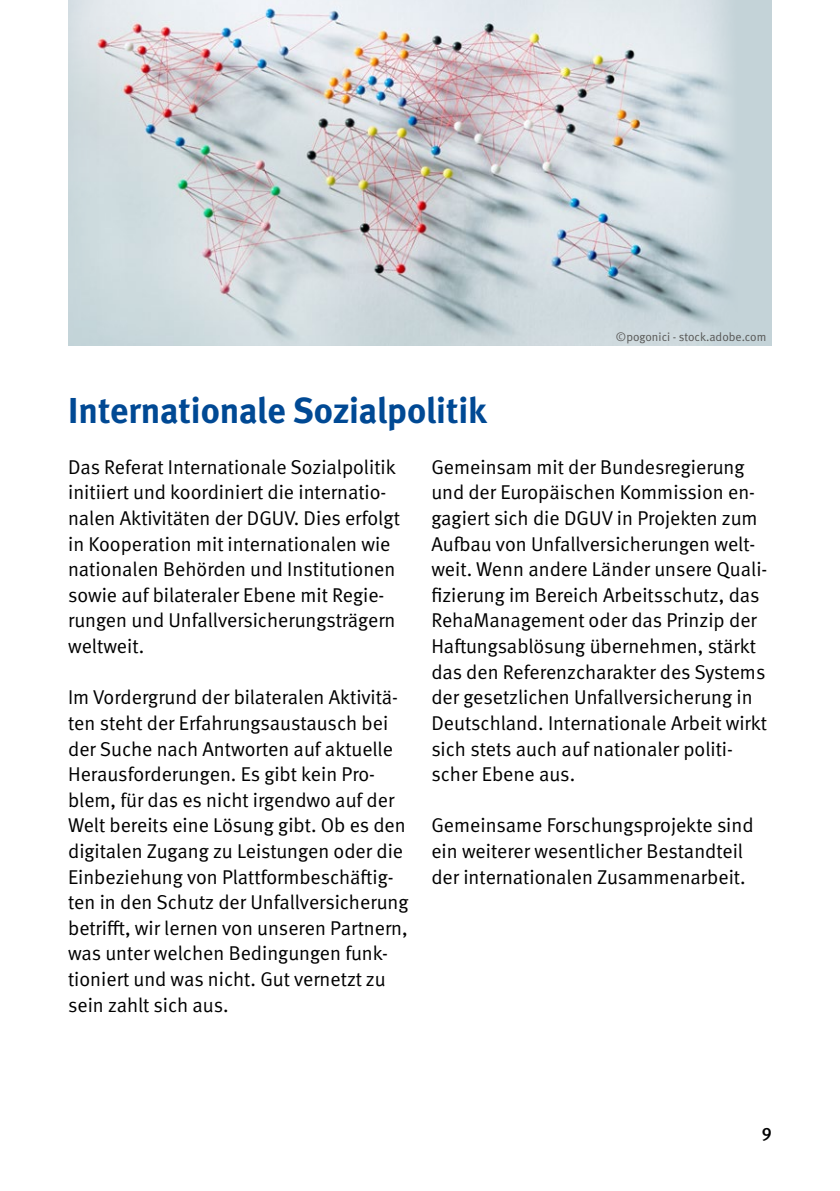
<style>
.page{position:relative;width:840px;height:1191px;background:#fff}
.page>*{position:absolute;margin:0;border:0;box-sizing:border-box;transform-origin:0 0}
._01_Überschriften_C_-_Überschrift_schwarz{font:700 36px "DGUV Meta";color:#004994}
._02_Fließtext_Fließtext_ZAB_H_D{font:20px/25.6px "DGUV Meta";color:#000}
.t1{font:500 18px "DGUV Meta";color:#000}
.t2{font:12px "DGUV Meta";color:#575756}
</style>
<div class="page">
<div style="left:68px;top:0;width:703px;height:346px;background:#c4d3d8"></div>
<img style="left:68px;top:0;width:660px;height:346px">
<p class="t2" style="left:615px;top:330px;width:152px">©pogonici - stock.adobe.com</p>
<h1 class="_01_Überschriften_C_-_Überschrift_schwarz" style="left:68px;top:389px;width:420px">Internationale Sozialpolitik</h1>
<p class="_02_Fließtext_Fließtext_ZAB_H_D" style="left:68px;top:454px;width:333px">Das Referat Internationale Sozialpolitik initiiert und koordiniert die internatio&shy;nalen Aktivitäten der DGUV. Dies erfolgt in Kooperation mit internationalen wie nationalen Behörden und Institutionen sowie auf bilateraler Ebene mit Regie&shy;rungen und Unfallversicherungsträgern weltweit.</p>
<p class="_02_Fließtext_Fließtext_ZAB_H_D" style="left:68px;top:685px;width:341px">Im Vordergrund der bilateralen Aktivitä&shy;ten steht der Erfahrungsaustausch bei der Suche nach Antworten auf aktuelle Herausforderungen. Es gibt kein Pro&shy;blem, für das es nicht irgendwo auf der Welt bereits eine Lösung gibt. Ob es den digitalen Zugang zu Leistungen oder die Einbeziehung von Plattformbeschäftig&shy;ten in den Schutz der Unfallversicherung betrifft, wir lernen von unseren Partnern, was unter welchen Bedingungen funk&shy;tioniert und was nicht. Gut vernetzt zu sein zahlt sich aus.</p>
<p class="_02_Fließtext_Fließtext_ZAB_H_D" style="left:431px;top:454px;width:337px">Gemeinsam mit der Bundesregierung und der Europäischen Kommission en&shy;gagiert sich die DGUV in Projekten zum Aufbau von Unfallversicherungen welt&shy;weit. Wenn andere Länder unsere Quali&shy;fizierung im Bereich Arbeitsschutz, das RehaManagement oder das Prinzip der Haftungsablösung übernehmen, stärkt das den Referenzcharakter des Systems der gesetzlichen Unfallversicherung in Deutschland. Internationale Arbeit wirkt sich stets auch auf nationaler politi&shy;scher Ebene aus.</p>
<p class="_02_Fließtext_Fließtext_ZAB_H_D" style="left:431px;top:813px;width:323px">Gemeinsame Forschungsprojekte sind ein weiterer wesentlicher Bestandteil der internationalen Zusammenarbeit.</p>
<p class="t1" style="left:761px;top:1123px;width:12px">9</p>
</div>
